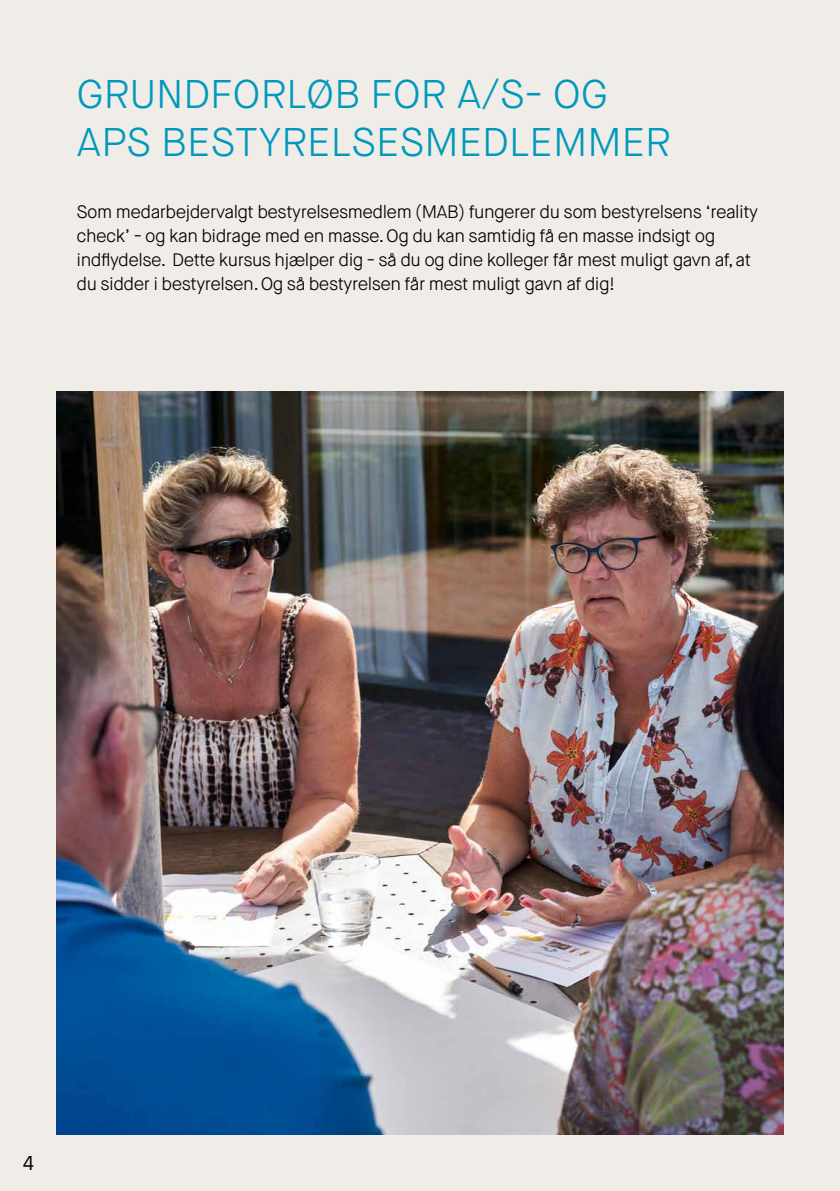
<style>
.page{position:relative;width:840px;height:1191px;background:#fff}
.page>*{position:absolute;margin:0;border:0;box-sizing:border-box;transform-origin:0 0}
.t1{font:300 40px/48px "Maison Neue";color:#0099bc}
.t2{font:20px "Maison Neue";color:#000}
.t3{font:300 18px/24px "Maison Neue";letter-spacing:-.03em;color:#000}
</style>
<div class="page">
<div style="left:0;top:0;width:839px;height:1191px;background:#f0ece7"></div>
<img style="left:57px;top:391px;width:725px;height:743px">
<h1 class="t1" style="left:77px;top:70px;width:595px">GRUNDFORLØB FOR A/S- OG<br>APS BESTYRELSESMEDLEMMER</h1>
<p class="t3" style="left:77px;top:199px;width:682px">Som medarbejdervalgt bestyrelsesmedlem (MAB) fungerer du som bestyrelsens ‘reality check’ - og kan bidrage med en masse. Og du kan samtidig få en masse indsigt og indflydelse. Dette kursus hjælper dig - så du og dine kolleger får mest muligt gavn af, at du sidder i bestyrelsen. Og så bestyrelsen får mest muligt gavn af dig!</p>
<p class="t2" style="left:23px;top:1150px;width:13px">4</p>
</div>
